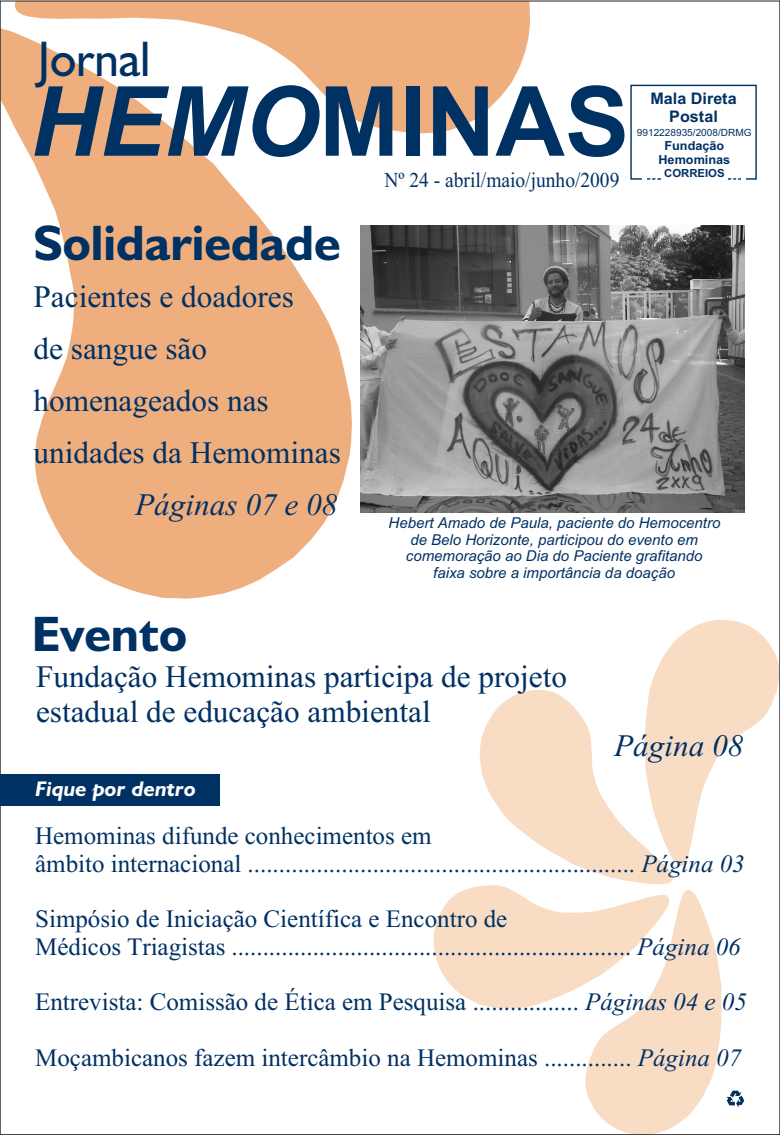
<style>
.page{position:relative;width:780px;height:1135px;background:#fff}
.page>*{position:absolute;margin:0;border:0;box-sizing:border-box;transform-origin:0 0}
.t1{font:700 96.88px "Arial";color:#003163}
.t2{font:50.12px "Humanst 521 BT";color:#003163}
.t3{font:700 50px "Humanst 521 BT";color:#003163}
.t4{font:31.25px/51.9px "Times New Roman";color:#003163}
.t5{font:italic 31.25px "Times New Roman";color:#003163}
.t6{font:25px/27.6px "Times New Roman";color:#003163}
.t7{font:21.25px "Times New Roman";color:#003163;scale:.92 1}
.t8{font:italic 700 21.25px "Humanst 521 BT";color:#fff;scale:1.05 1}
.t9{font:700 16px/17.9px "Arial";color:#003163;text-align:center}
.t10{font:italic 15px/16.8px "Arial";color:#003163;text-align:center}
.t11{font:700 12.5px "Arial";color:#003163}
.t12{font:700 11.25px "Arial";color:#003163}
.t13{font:9.88px "Arial";color:#003163}
.s1{font-style:italic}
</style>
<div class="page">
<svg style="left:2px;top:28px;width:350px;height:571px;fill:#efae7e"></svg>
<svg style="left:15px;top:3px;width:515px;height:130px;fill:#efae7e"></svg>
<svg style="left:480px;top:690px;width:193px;height:194px;fill:#f9dcc4"></svg>
<svg style="left:645px;top:620px;width:133px;height:246px"></svg>
<div style="left:630px;top:85px;width:127px;height:95px;border:1px solid #003163"></div>
<hr style="left:661px;top:177px;width:67px;height:4px;background:#fff">
<svg style="left:642px;top:178px;width:18px;height:2px"></svg>
<svg style="left:729px;top:178px;width:17px;height:2px"></svg>
<div style="left:0;top:775px;width:220px;height:31px;background:#003163"></div>
<svg style="left:434px;top:885px;width:310px;height:250px"></svg>
<img style="left:361px;top:225px;width:383px;height:288px">
<h2 class="t2" style="left:38px;top:38px;width:114px">Jornal</h2>
<h1 class="t1" style="left:30px;top:85px;width:601px"><span class="s1">HEMO</span>MINAS</h1>
<p class="t7" style="left:385px;top:173px;width:257px">Nº 24 - abril/maio/junho/2009</p>
<p class="t9" style="left:650px;top:91px;width:88px">Mala Direta<br>Postal</p>
<p class="t11" style="left:664px;top:141px;width:61px">Fundação</p>
<p class="t12" style="left:664px;top:169px;width:62px">CORREIOS</p>
<p class="t13" style="left:637px;top:128px;width:116px">9912228935/2008/DRMG</p>
<p class="t11" style="left:658px;top:155px;width:73px">Hemominas</p>
<h3 class="t3" style="left:33px;top:222px;width:309px">Solidariedade</h3>
<p class="t4" style="left:34px;top:274px;width:309px">Pacientes e doadores<br>de sangue são homenageados nas unidades da Hemominas</p>
<p class="t5" style="left:135px;top:493px;width:204px">Páginas 07 e 08</p>
<h3 class="t3" style="left:32px;top:613px;width:157px">Evento</h3>
<p class="t10" style="left:389px;top:516px;width:333px">Hebert Amado de Paula, paciente do Hemocentro de Belo Horizonte, participou do evento em comemoração ao Dia do Paciente grafitando faixa sobre a importância da doação</p>
<p class="t4" style="left:36px;top:662px;width:532px;line-height:34.6px">Fundação Hemominas participa de projeto estadual de educação ambiental</p>
<p class="t8" style="left:35px;top:780px;width:154px">Fique por dentro</p>
<p class="t5" style="left:614px;top:734px;width:131px">Página 08</p>
<p class="t6" style="left:35px;top:824px;width:711px">Hemominas difunde conhecimentos em<br>âmbito internacional .............................................................. <span class="s1">Página 03</span></p>
<p class="t6" style="left:35px;top:907px;width:707px">Simpósio de Iniciação Científica e Encontro de<br>Médicos Triagistas ................................................................ <span class="s1">Página 06</span></p>
<p class="t6" style="left:35px;top:991px;width:713px">Entrevista: Comissão de Ética em Pesquisa ................. <span class="s1">Páginas 04 e 05</span></p>
<p class="t6" style="left:35px;top:1046px;width:708px">Moçambicanos fazem intercâmbio na Hemominas .............. <span class="s1">Página 07</span></p>
</div>
